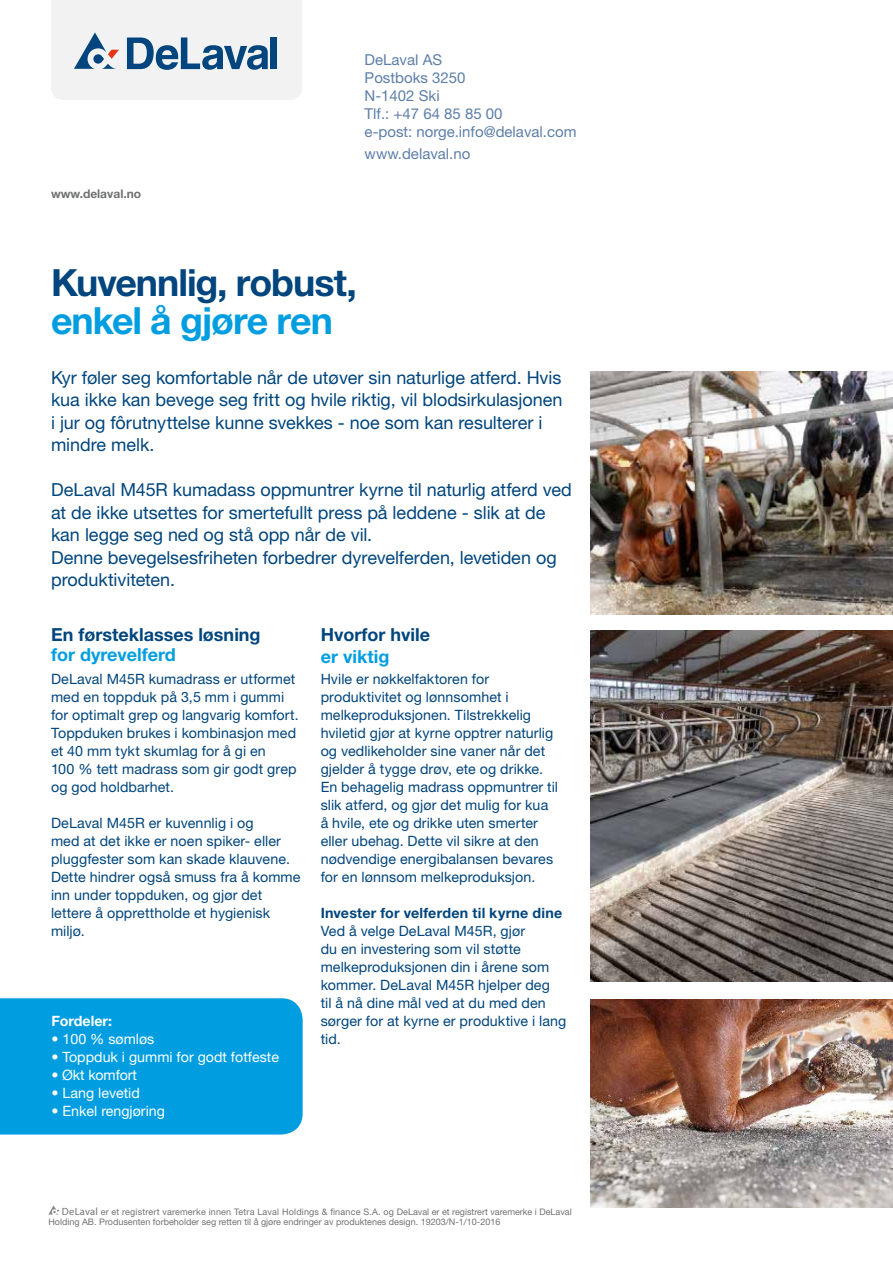
<style>
.page{position:relative;width:893px;height:1263px;background:#fff}
.page>*{position:absolute;margin:0;border:0;box-sizing:border-box;transform-origin:0 0}
.t1{font:700 37.5px "Helvetica Neue LT Std";letter-spacing:-.025em;color:#00457d}
.t2{font:700 37.5px "Helvetica Neue LT Std";letter-spacing:-.025em;color:#009ee0}
.t3{font:18px/22.5px "Helvetica Neue LT Std";letter-spacing:-.005em;color:#00457d}
.t4{font:700 18px "Helvetica Neue LT Std";color:#00457d}
.t5{font:700 18px "Helvetica Neue LT Std";color:#009ee0}
.t6{font:15px/18px "Helvetica Neue LT Std";color:#5d7eaa}
.t7{font:14.25px/18px "Helvetica Neue LT Std";letter-spacing:.005em;color:#00457d}
.t8{font:14.25px "Helvetica Neue LT Std";color:#fff}
.t9{font:700 14.25px "Helvetica Neue LT Std";letter-spacing:.015em;color:#00457d}
.t10{font:700 14.25px "Helvetica Neue LT Std";color:#fff}
.t11{font:700 12px "Helvetica Neue LT Std";color:#707172}
.t12{font:9px/10.8px "Helvetica Neue LT Std";color:#707172}
.s1{font-family:"Myriad Pro";font-size:10.5px}
</style>
<div class="page">
<svg style="left:51px;top:0;width:251px;height:100px"></svg>
<img style="left:590px;top:371px;width:303px;height:244px">
<img style="left:590px;top:630px;width:303px;height:351px">
<div style="left:0;top:998px;width:303px;height:136px;background:#009ee0"></div>
<img style="left:590px;top:999px;width:303px;height:209px">
<svg style="left:48px;top:1205px;width:12px;height:9px"></svg>
<p class="t11" style="left:51px;top:186px;width:92px">www.delaval.no</p>
<p class="t6" style="left:365px;top:50px;width:213px">DeLaval AS<br>Postboks 3250<br>N-1402 Ski<br>Tlf.: +47 64 85 85 00<br>e-post: norge.info@delaval.com</p>
<p class="t6" style="left:365px;top:144px;width:107px">www.delaval.no</p>
<h1 class="t1" style="left:51px;top:260px;width:307px">Kuvennlig, robust,</h1>
<h1 class="t2" style="left:51px;top:297px;width:283px">enkel å gjøre ren</h1>
<p class="t3" style="left:51px;top:366px;width:513px">Kyr føler seg komfortable når de utøver sin naturlige atferd. Hvis kua ikke kan bevege seg fritt og hvile riktig, vil blodsirkulasjonen i jur og fôrutnyttelse kunne svekkes - noe som kan resulterer i mindre melk.</p>
<p class="t3" style="left:51px;top:478px;width:522px">DeLaval M45R kumadass oppmuntrer kyrne til naturlig atferd ved at de ikke utsettes for smertefullt press på leddene - slik at de kan legge seg ned og stå opp når de vil.<br>Denne bevegelsesfriheten forbedrer dyrevelferden, levetiden og produktiviteten.</p>
<p class="t4" style="left:51px;top:624px;width:211px">En førsteklasses løsning</p>
<p class="t5" style="left:51px;top:643px;width:126px">for dyrevelferd</p>
<p class="t7" style="left:51px;top:670px;width:249px">DeLaval M45R kumadrass er utformet med en toppduk på 3,5 mm i gummi for optimalt grep og langvarig komfort.<br>Toppduken brukes i kombinasjon med et 40 mm tykt skumlag for å gi en<br>100 % tett madrass som gir godt grep og god holdbarhet.</p>
<p class="t7" style="left:51px;top:814px;width:251px">DeLaval M45R er kuvennlig i og<br>med at det ikke er noen spiker- eller pluggfester som kan skade klauvene.<br>Dette hindrer også smuss fra å komme inn under toppduken, og gjør det lettere å opprettholde et hygienisk miljø.</p>
<p class="t10" style="left:51px;top:1012px;width:62px">Fordeler:</p>
<p class="t8" style="left:51px;top:1030px;width:104px">• 100 % sømløs</p>
<p class="t8" style="left:51px;top:1048px;width:229px">• Toppduk i gummi for godt fotfeste</p>
<p class="t8" style="left:51px;top:1066px;width:87px">• Økt komfort</p>
<p class="t8" style="left:51px;top:1084px;width:90px">• Lang levetid</p>
<p class="t8" style="left:51px;top:1102px;width:115px">• Enkel rengjøring</p>
<p class="t4" style="left:321px;top:624px;width:111px">Hvorfor hvile</p>
<p class="t5" style="left:321px;top:645px;width:70px">er viktig</p>
<p class="t7" style="left:321px;top:670px;width:239px">Hvile er nøkkelfaktoren for produktivitet og lønnsomhet i melkeproduksjonen. Tilstrekkelig hviletid gjør at kyrne opptrer naturlig og vedlikeholder sine vaner når det gjelder å tygge drøv, ete og drikke.<br>En behagelig madrass oppmuntrer til slik atferd, og gjør det mulig for kua å hvile, ete og drikke uten smerter eller ubehag. Dette vil sikre at den nødvendige energibalansen bevares for en lønnsom melkeproduksjon.</p>
<p class="t9" style="left:321px;top:904px;width:243px">Invester for velferden til kyrne dine</p>
<p class="t7" style="left:321px;top:922px;width:247px">Ved å velge DeLaval M45R, gjør<br>du en investering som vil støtte melkeproduksjonen din i årene som kommer. DeLaval M45R hjelper deg<br>til å nå dine mål ved at du med den sørger for at kyrne er produktive i lang tid.</p>
<p class="t12" style="left:48px;top:1206px;width:525px;text-indent:14px"><span class="s1">DeLaval</span> er et registrert varemerke innen Tetra Laval Holdings &amp; finance S.A. og DeLaval er et registrert varemerke i DeLaval<br>Holding AB. Produsenten forbeholder seg retten til å gjøre endringer av produktenes design. 19203/N-1/10-2016</p>
</div>
